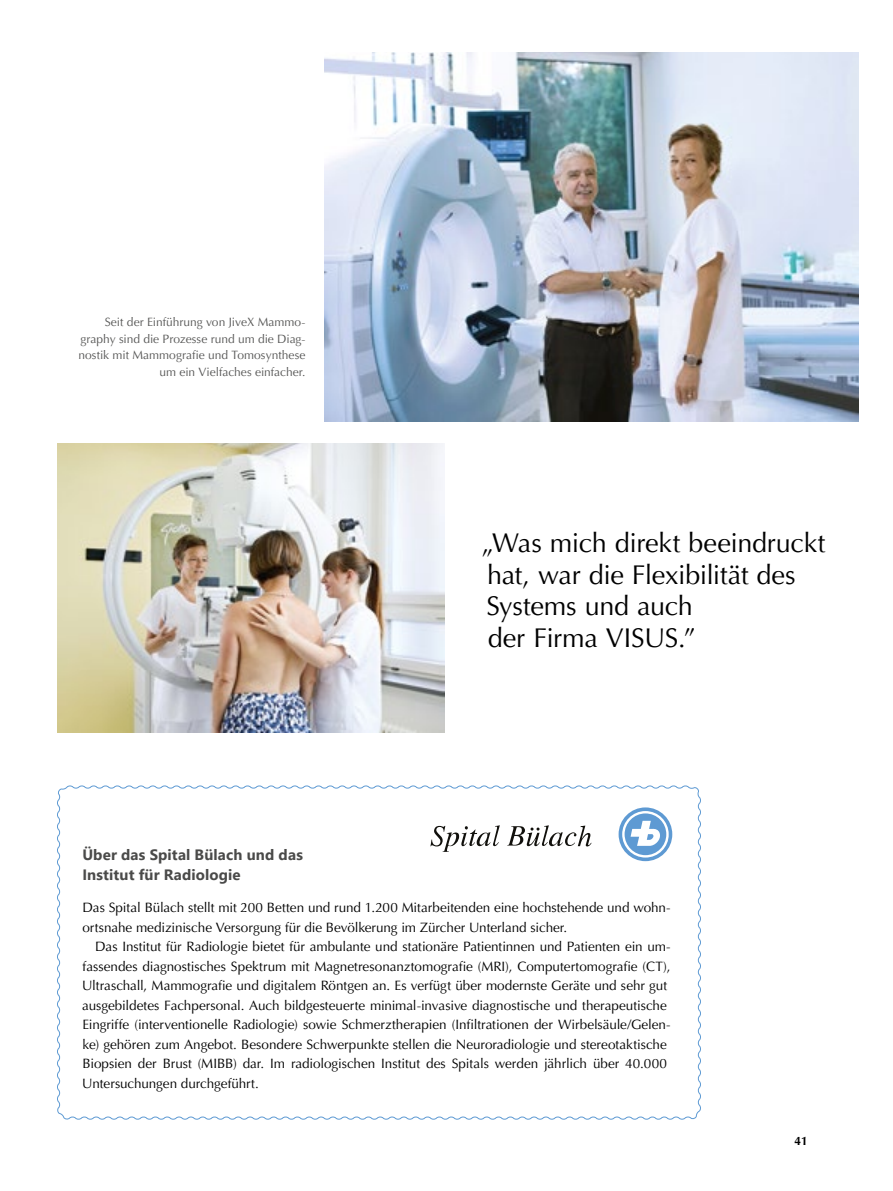
<style>
.page{position:relative;width:893px;height:1191px;background:#fff}
.page>*{position:absolute;margin:0;border:0;box-sizing:border-box;transform-origin:0 0}
.t1{font:27px/31.5px "Optima LT";letter-spacing:-.015em;color:#000}
.t2{font:700 15px/19.5px "Segoe UI";letter-spacing:.01em;color:#4a4a49}
.t3{font:13.5px/19.5px "Optima LT";letter-spacing:-.005em;color:#000}
.t4{font:12px/16.5px "Optima LT";color:#575756;text-align:right}
.t5{font:700 12px "Optima LT";color:#000}
</style>
<div class="page">
<img style="left:325px;top:52px;width:534px;height:369px">
<img style="left:57px;top:444px;width:387px;height:288px">
<svg style="left:57px;top:785px;width:644px;height:335px"></svg>
<svg style="left:430px;top:825px;width:70px;height:27px"></svg>
<svg style="left:507px;top:825px;width:85px;height:21px"></svg>
<svg style="left:619px;top:807px;width:53px;height:54px"></svg>
<p class="t4" style="left:78px;top:314px;width:229px">Seit der Einführung von JiveX Mammo&shy;graphy sind die Prozesse rund um die Diag&shy;nostik mit Mammografie und Tomosynthese um ein Vielfaches einfacher.</p>
<h1 class="t1" style="left:481px;top:528px;width:345px">„Was mich direkt beeindruckt hat, war die Flexibilität des<br>Systems und auch<br>der Firma VISUS.”</h1>
<p class="t2" style="left:82px;top:844px;width:222px">Über das Spital Bülach und das<br>Institut für Radiologie</p>
<p class="t3" style="left:82px;top:898px;width:590px">Das Spital Bü lach stellt mit 200 Betten und rund 1.200 Mitarbeitenden eine hochstehende und wohn&shy;ortsnahe medizinische Versorgung fü r die Bevölkerung im Zü rcher Unterland sicher.</p>
<p class="t3" style="left:82px;top:937px;width:590px;text-indent:13px">Das Institut für Radiologie bietet für ambulante und stationäre Patientinnen und Patienten ein um&shy;fassendes diagnostisches Spektrum mit Magnetresonanztomografie (MRI), Computertomografie (CT), Ultraschall, Mammografie und digitalem Röntgen an. Es verfügt über modernste Geräte und sehr gut ausgebildetes Fachpersonal. Auch bildgesteuerte minimal-invasive diagnostische und therapeutische Eingriffe (interventionelle Radiologie) sowie Schmerztherapien (Infiltrationen der Wirbelsäule/Gelen&shy;ke) gehören zum Angebot. Besondere Schwerpunkte stellen die Neuroradiologie und stereotaktische Biopsien der Brust (MIBB) dar. Im radiologischen Institut des Spitals werden jährlich über 40.000<br>Untersuchungen durchgeführt.</p>
<p class="t5" style="left:795px;top:1133px;width:15px">41</p>
</div>
